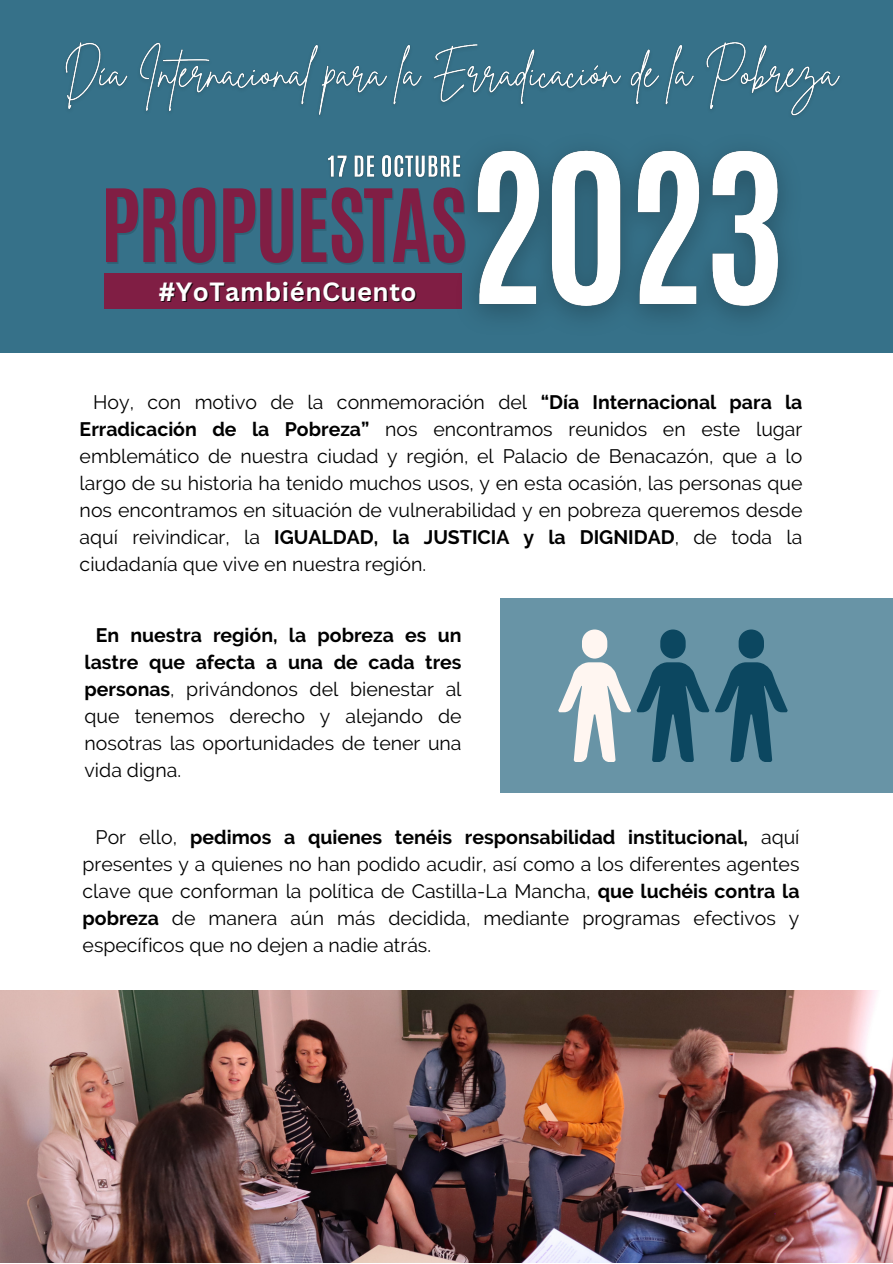
<style>
.page{position:relative;width:893px;height:1264px;background:#fff}
.page>*{position:absolute;margin:0;border:0;box-sizing:border-box;transform-origin:0 0}
.t1{font:700 85.65px "Antonio";letter-spacing:-.025em;color:#801e44}
.t2{font:700 25.65px "Canva Sans";letter-spacing:.02em;color:#fff}
.t3{font:19.5px/27px "Raleway";color:#000;text-align:justify}
.s1{font-weight:700}
</style>
<div class="page">
<div style="left:500px;top:598px;width:392px;height:195px;background:#6894a6"></div>
<div style="left:0;top:0;width:892px;height:352px;background:#367189"></div>
<div style="left:104px;top:273px;width:357px;height:36px;background:#801e44"></div>
<svg style="left:558px;top:629px;width:229px;height:133px"></svg>
<img style="left:328px;top:155px;width:113px;height:23px">
<img style="left:65px;top:42px;width:775px;height:73px">
<img style="left:441px;top:103px;width:375px;height:250px">
<img style="left:0;top:990px;width:892px;height:272px">
<p class="t1" style="left:100px;top:164px;width:368px">PROPUESTAS</p>
<p class="t2" style="left:158px;top:273px;width:260px">#YoTambiénCuento</p>
<p class="t3" style="left:80px;top:389px;width:724px;text-indent:13px">Hoy, con motivo de la conmemoración del <span class="s1">“Día Internacional para la Erradicación de la Pobreza”</span> nos encontramos reunidos en este lugar emblemático de nuestra ciudad y región, el Palacio de Benacazón, que a lo largo de su historia ha tenido muchos usos, y en esta ocasión, las personas que nos encontramos en situación de vulnerabilidad y en pobreza queremos desde aquí reivindicar, la <span class="s1">IGUALDAD, la JUSTICIA y la DIGNIDAD</span>, de toda la ciudadanía que vive en nuestra región.</p>
<p class="t3" style="left:85px;top:622px;width:378px;text-indent:11px"><span class="s1">En nuestra región, la pobreza es un lastre que afecta a una de cada tres personas</span>, privándonos del bienestar al que tenemos derecho y alejando de nosotras las oportunidades de tener una vida digna.</p>
<p class="t3" style="left:83px;top:823px;width:718px;text-indent:13px">Por ello, <span class="s1">pedimos a quienes tenéis responsabilidad institucional,</span> aquí presentes y a quienes no han podido acudir, así como a los diferentes agentes clave que conforman la política de Castilla-La Mancha, <span class="s1">que luchéis contra la pobreza</span> de manera aún más decidida, mediante programas efectivos y específicos que no dejen a nadie atrás.</p>
</div>
